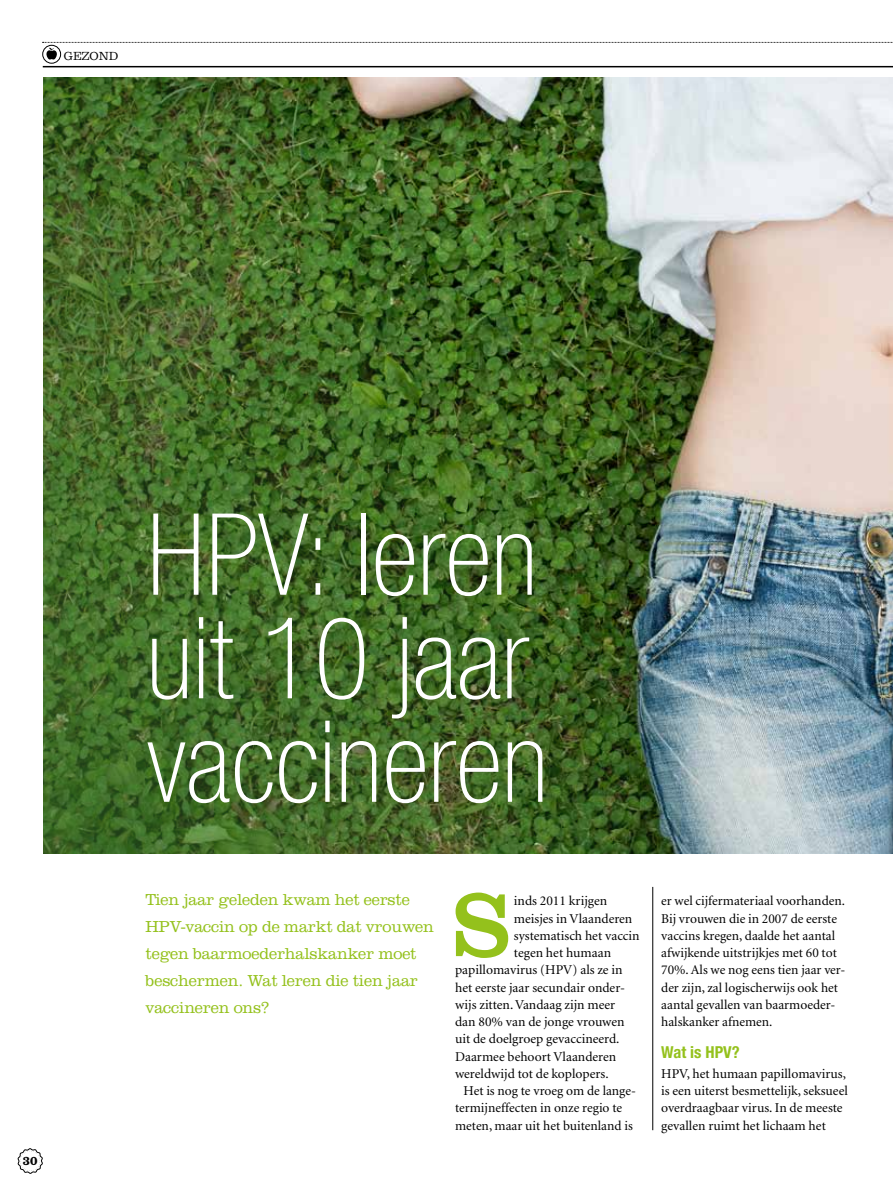
<style>
.page{position:relative;width:893px;height:1191px;background:#fff}
.page>*{position:absolute;margin:0;border:0;box-sizing:border-box;transform-origin:0 0}
.t1{font:100 condensed 113.55px/103.5px "Helvetica Neue LT Std";color:#fff}
.t2{font:93px "Clarendon";color:#94c11c}
.t3{font:300 16.5px/27px "Clarendon";letter-spacing:-.01em;color:#94c11c}
.t4{font:700 condensed 16.5px "Helvetica Neue LT Std";color:#94c11c}
.t5{font:13.5px/17.2px "Minion LT";color:#000}
.t6{font:10.5px "Belizio";color:#000}
.t7{font:700 10.5px "Belizio";color:#000}
</style>
<div class="page">
<img style="left:678px;top:77px;width:215px;height:776px">
<hr style="left:43px;top:66px;width:850px;height:1px;background:#000">
<svg style="left:43px;top:42px;width:850px;height:17px"></svg>
<div style="left:43px;top:45px;width:18px;height:18px;border:1px solid #000;border-radius:50%"></div>
<hr style="left:652px;top:887px;width:1px;height:243px;background:#000">
<svg style="left:18px;top:1148px;width:25px;height:25px"></svg>
<img style="left:43px;top:77px;width:635px;height:776px">
<p class="t6" style="left:64px;top:49px;width:56px">GEZOND</p>
<p class="t7" style="left:23px;top:1153px;width:16px">30</p>
<h1 class="t1" style="left:146px;top:502px;width:403px">HPV: leren uit 10 jaar vaccineren</h1>
<p class="t3" style="left:146px;top:886px;width:290px">Tien jaar geleden kwam het eerste<br>HPV-vaccin op de markt dat vrouwen tegen baarmoederhalskanker moet beschermen. Wat leren die tien jaar vaccineren ons?</p>
<h2 class="t2" style="left:453px;top:870px;width:58px">S</h2>
<p class="t5" style="left:514px;top:893px;width:95px">inds 2011 krijgen</p>
<p class="t5" style="left:514px;top:910px;width:120px">meisjes in Vlaanderen</p>
<p class="t5" style="left:514px;top:927px;width:127px">systematisch het vaccin</p>
<p class="t5" style="left:514px;top:944px;width:99px">tegen het humaan</p>
<p class="t5" style="left:455px;top:962px;width:169px">papillomavirus (HPV) als ze in</p>
<p class="t5" style="left:455px;top:979px;width:171px">het eerste jaar secundair onder-</p>
<p class="t5" style="left:455px;top:996px;width:162px">wijs zitten. Vandaag zijn meer</p>
<p class="t5" style="left:455px;top:1013px;width:171px">dan 80% van de jonge vrouwen</p>
<p class="t5" style="left:455px;top:1031px;width:166px">uit de doelgroep gevaccineerd.</p>
<p class="t5" style="left:455px;top:1048px;width:163px">Daarmee behoort Vlaanderen</p>
<p class="t5" style="left:455px;top:1065px;width:155px">wereldwijd tot de koplopers.</p>
<p class="t5" style="left:464px;top:1082px;width:174px">Het is nog te vroeg om de lange-</p>
<p class="t5" style="left:455px;top:1100px;width:169px">termijneffecten in onze regio te</p>
<p class="t5" style="left:455px;top:1117px;width:179px">meten, maar uit het buitenland is</p>
<p class="t5" style="left:661px;top:893px;width:186px">er wel cijfermateriaal voorhanden.<br>Bij vrouwen die in 2007 de eerste vaccins kregen, daalde het aantal afwijkende uitstrijkjes met 60 tot<br>70%. Als we nog eens tien jaar ver&shy;der zijn, zal logischerwijs ook het aantal gevallen van baarmoeder&shy;halskanker afnemen.</p>
<p class="t4" style="left:661px;top:1042px;width:80px">Wat is HPV?</p>
<p class="t5" style="left:661px;top:1065px;width:188px">HPV, het humaan papillomavirus, is een uiterst besmettelijk, seksueel overdraagbaar virus. In de meeste gevallen ruimt het lichaam het</p>
</div>
